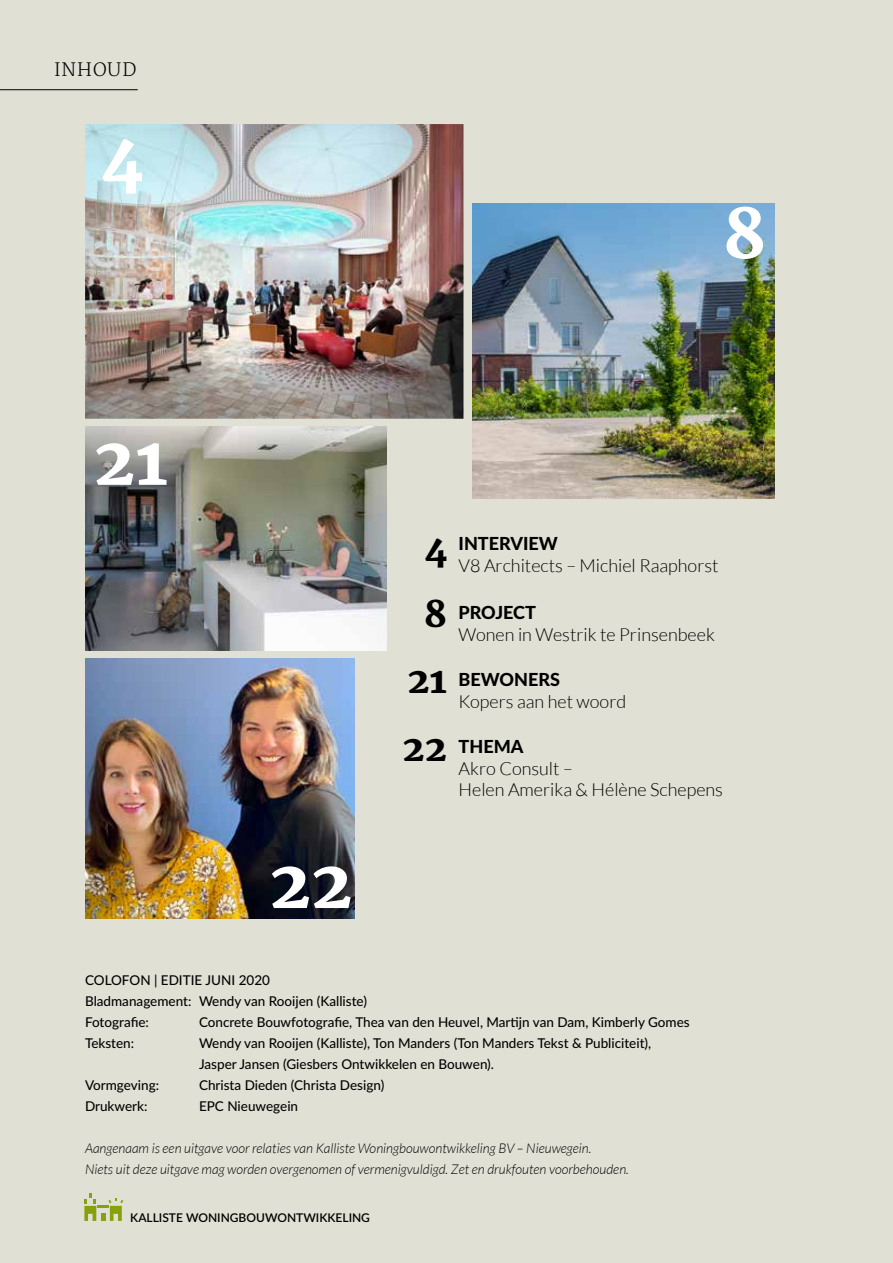
<style>
.page{position:relative;width:893px;height:1263px;background:#e0e0d4}
.page>*{position:absolute;margin:0;border:0;box-sizing:border-box;transform-origin:0 0}
.t1{font:800 67.5px "Merriweather";color:#fff}
.t2{font:800 36px/66.4px "Merriweather";color:#000;text-align:center}
.t3{font:300 18px/21.6px "Lato";color:#000}
.t4{font:800 18px "Lato";color:#000}
.t5{font:300 18px "Merriweather";letter-spacing:.05em;color:#000}
.t6{font:500 13.5px/21px "Lato";color:#000}
.t7{font:italic 300 13.5px/21px "Lato";color:#000}
.t8{font:600 12px "Lato";color:#000}
</style>
<div class="page">
<hr style="left:0;top:89px;width:138px;height:1px;background:#000">
<img style="left:85px;top:124px;width:378px;height:295px">
<svg style="left:84px;top:1193px;width:39px;height:28px"></svg>
<img style="left:473px;top:204px;width:302px;height:294px">
<img style="left:85px;top:427px;width:302px;height:223px">
<img style="left:85px;top:658px;width:269px;height:260px">
<h3 class="t5" style="left:54px;top:60px;width:84px">INHOUD</h3>
<h1 class="t1" style="left:100px;top:118px;width:45px">4</h1>
<h1 class="t1" style="left:94px;top:421px;width:76px">21</h1>
<h1 class="t1" style="left:723px;top:195px;width:44px">8</h1>
<h1 class="t1" style="left:269px;top:845px;width:85px">22</h1>
<h2 class="t2" style="left:403px;top:517px;width:46px">4<br>8<br>21<br>22</h2>
<h3 class="t4" style="left:459px;top:530px;width:101px">INTERVIEW</h3>
<h3 class="t3" style="left:459px;top:555px;width:262px">V8 Architects – Michiel Raaphorst</h3>
<h3 class="t4" style="left:459px;top:599px;width:79px">PROJECT</h3>
<h3 class="t3" style="left:459px;top:623px;width:258px">Wonen in Westrik te Prinsenbeek</h3>
<h3 class="t4" style="left:459px;top:666px;width:103px">BEWONERS</h3>
<h3 class="t3" style="left:459px;top:691px;width:169px">Kopers aan het woord</h3>
<h3 class="t4" style="left:459px;top:733px;width:66px">THEMA</h3>
<h3 class="t3" style="left:459px;top:758px;width:266px">Akro Consult –<br>Helen Amerika &amp; Hélène Schepens</h3>
<p class="t6" style="left:85px;top:969px;width:283px">COLOFON | EDITIE JUNI 2020<br>Bladmanagement: Wendy van Rooijen (Kalliste)<br>Fotografie:</p>
<p class="t6" style="left:199px;top:1011px;width:492px">Concrete Bouwfotografie, Thea van den Heuvel, Martijn van Dam, Kimberly Gomes</p>
<p class="t6" style="left:85px;top:1032px;width:51px">Teksten:</p>
<p class="t6" style="left:199px;top:1032px;width:454px">Wendy van Rooijen (Kalliste), Ton Manders (Ton Manders Tekst &amp; Publiciteit),<br>Jasper Jansen (Giesbers Ontwikkelen en Bouwen).</p>
<p class="t6" style="left:85px;top:1074px;width:76px">Vormgeving:</p>
<p class="t6" style="left:199px;top:1074px;width:187px">Christa Dieden (Christa Design)</p>
<p class="t6" style="left:85px;top:1095px;width:64px">Drukwerk:</p>
<p class="t6" style="left:199px;top:1095px;width:101px">EPC Nieuwegein</p>
<p class="t7" style="left:85px;top:1138px;width:545px">Aangenaam is een uitgave voor relaties van Kalliste Woningbouwontwikkeling BV – Nieuwegein.<br>Niets uit deze uitgave mag worden overgenomen of vermenigvuldigd. Zet en drukfouten voorbehouden.</p>
<p class="t8" style="left:130px;top:1209px;width:241px">KALLISTE WONINGBOUWONTWIKKELING</p>
</div>
